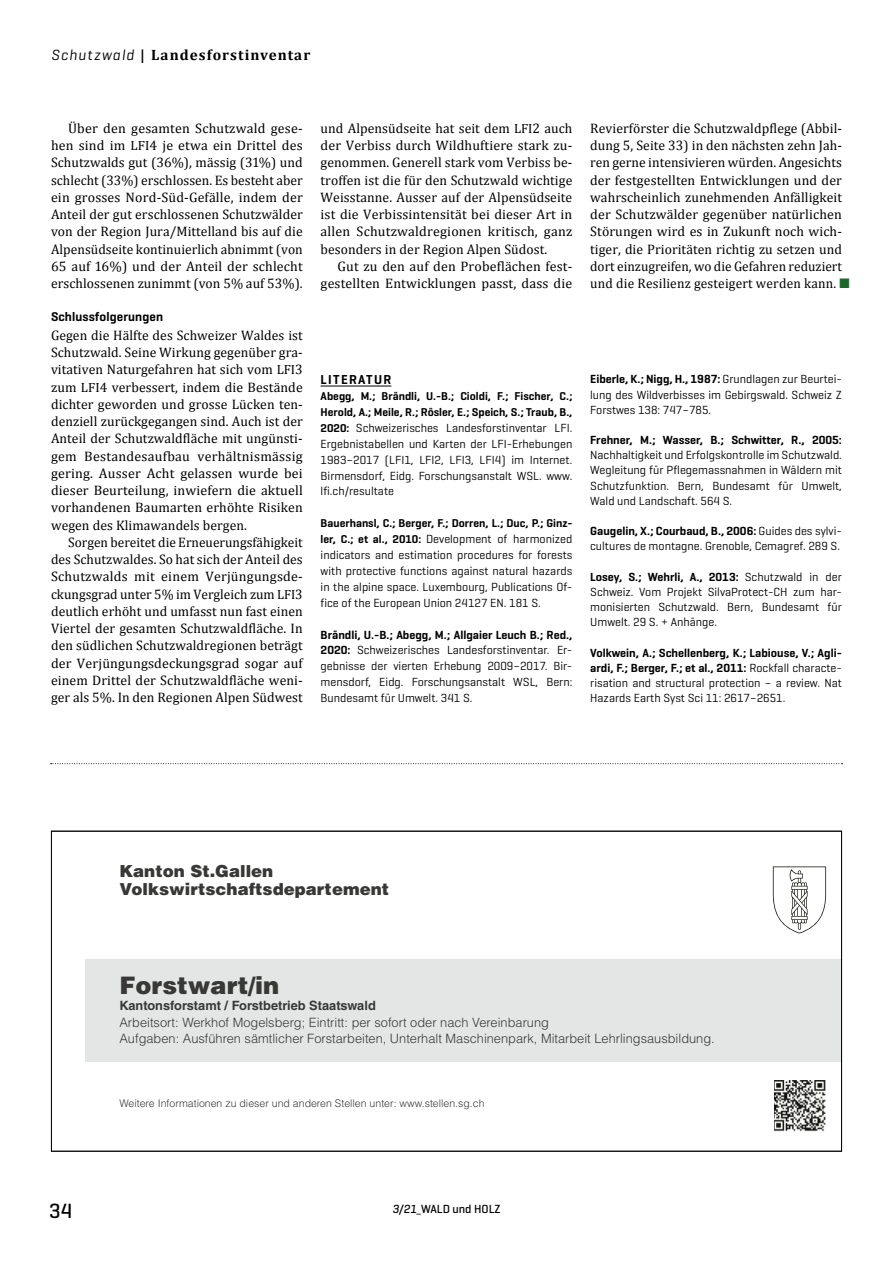
<style>
.page{position:relative;width:893px;height:1263px;background:#fff}
.page>*{position:absolute;margin:0;border:0;box-sizing:border-box;transform-origin:0 0}
.t1{font:900 24.15px "Bykmls Helvetica LT Std";color:#383937}
.t2{font:500 21px "Geogrotesque";color:#000}
.t3{font:900 16.65px/18.3px "Bykmls Helvetica LT Std";color:#383937}
.t4{font:700 15px "Cambria";letter-spacing:.07em;color:#000}
.t5{font:13.8px/17.2px "Cambria";letter-spacing:.005em;color:#000;text-align:justify}
.t6{font:600 13.2px "Geogrotesque";letter-spacing:.1em;color:#000}
.t7{font:600 12.9px "Geogrotesque";letter-spacing:.01em;color:#000}
.t8{font:300 12.75px/16.6px "Xdqptg Helvetica LT Std";color:#383937}
.t9{font:700 12.75px "Jbvkyc Helvetica LT Std";color:#383937}
.t10{font:12px/15.9px "Geogrotesque";color:#000;text-align:justify}
.t11{font:600 12px "Geogrotesque";color:#000}
.t12{font:500 12px "Geogrotesque";color:#000}
.t13{font:600 11.55px/15.9px "Geogrotesque";color:#000}
.t14{font:300 10.5px "Xdqptg Helvetica LT Std";color:#383937}
.s1{font-family:"Geogrotesque";font-weight:400;font-style:italic}
.s2{font-size:13.35px}
.s3{font-weight:600;font-size:11.55px}
.s4{font-weight:600}
.s5{color:#196828}
.s6{font-style:italic}
.s7{font-family:"Cambria";font-weight:400}
</style>
<div class="page">
<hr style="left:321px;top:386px;width:70px;height:1px;background:#000">
<div style="left:85px;top:959px;width:757px;height:103px;background:#e4e5e5"></div>
<img style="left:774px;top:1080px;width:51px;height:52px">
<svg style="left:773px;top:866px;width:53px;height:67px"></svg>
<svg style="left:51px;top:763px;width:792px;height:1px"></svg>
<p class="t4" style="left:51px;top:45px;width:261px"><span class="s1">Schutzwald</span> | Landesforstinventar</p>
<p class="t5" style="left:51px;top:119px;width:253px;text-indent:17px">Über den gesamten Schutzwald gese&shy;hen sind im <span class="s2">LFI</span>4 je etwa ein Drittel des Schutzwalds gut (36%), mässig (31%) und schlecht (33%) erschlossen. Es besteht aber ein grosses Nord-Süd-Gefälle, indem der Anteil der gut erschlossenen Schutzwälder von der Region Jura/Mittelland bis auf die Alpensüdseite kontinuierlich abnimmt (von 65 auf 16%) und der Anteil der schlecht erschlossenen zunimmt (von 5% auf 53%).</p>
<p class="t7" style="left:51px;top:309px;width:114px">Schlussfolgerungen</p>
<p class="t5" style="left:51px;top:326px;width:253px">Gegen die Hälfte des Schweizer Waldes ist Schutzwald. Seine Wirkung gegenüber gra&shy;vitativen Naturgefahren hat sich vom <span class="s2">LFI</span>3 zum <span class="s2">LFI</span>4 verbessert, indem die Bestände dichter geworden und grosse Lücken ten&shy;denziell zurückgegangen sind. Auch ist der Anteil der Schutzwaldfläche mit ungünsti&shy;gem Bestandesaufbau verhältnismässig gering. Ausser Acht gelassen wurde bei dieser Beurteilung, inwiefern die aktuell vorhandenen Baumarten erhöhte Risiken wegen des Klimawandels bergen.</p>
<p class="t5" style="left:51px;top:533px;width:253px;text-indent:17px">Sorgen bereitet die Erneuerungsfähigkeit des Schutzwaldes. So hat sich der Anteil des Schutzwalds mit einem Verjüngungsde&shy;ckungsgrad unter 5% im Vergleich zum <span class="s2">LFI</span>3 deutlich erhöht und umfasst nun fast einen Viertel der gesamten Schutzwaldfläche. In den südlichen Schutzwaldregionen beträgt der Verjüngungsdeckungsgrad sogar auf einem Drittel der Schutzwaldfläche weni&shy;ger als 5%. In den Regionen Alpen Südwest</p>
<p class="t5" style="left:321px;top:119px;width:253px">und Alpensüdseite hat seit dem <span class="s2">LFI</span>2 auch der Verbiss durch Wildhuftiere stark zu&shy;genommen. Generell stark vom Verbiss be&shy;troffen ist die für den Schutzwald wichtige Weisstanne. Ausser auf der Alpensüdseite ist die Verbissintensität bei dieser Art in allen Schutzwaldregionen kritisch, ganz besonders in der Region Alpen Südost.</p>
<p class="t5" style="left:321px;top:257px;width:253px;text-align:right">Gut zu den auf den Probeflächen fest&shy;gestellten Entwicklungen passt, dass die</p>
<p class="t6" style="left:321px;top:371px;width:72px">LITERATUR</p>
<p class="t13" style="left:321px;top:388px;width:253px">Abegg, M.; Brändli, U.-B.; Cioldi, F.; Fischer, C.;<br>Herold, A.; Meile, R.; Rösler, E.; Speich, S.; Traub, B.,</p>
<p class="t10" style="left:321px;top:419px;width:253px"><span class="s3">2020:</span> Schweizerisches Landesforstinventar LFI.<br>Ergebnistabellen und Karten der LFI-Erhebungen 1983–2017 (LFI1, LFI2, LFI3, LFI4) im Internet.<br>Birmensdorf, Eidg. Forschungsanstalt WSL. www. lfi.ch/resultate</p>
<p class="t13" style="left:321px;top:515px;width:253px">Bauerhansl, C.; Berger, F.; Dorren, L.; Duc, P.; Ginz-</p>
<p class="t10" style="left:321px;top:531px;width:253px"><span class="s3">ler, C.; et al., 2010:</span> Development of harmonized indicators and estimation procedures for forests with protective functions against natural hazards in the alpine space. Luxembourg, Publications Of&shy;fice of the European Union 24127 EN. 181 S.</p>
<p class="t10" style="left:321px;top:626px;width:253px"><span class="s4">Brändli, U.-B.; Abegg, M.; Allgaier Leuch B.; Red., 2020:</span> Schweizerisches Landesforstinventar. Er&shy;gebnisse der vierten Erhebung 2009–2017. Bir&shy;mensdorf, Eidg. Forschungsanstalt WSL, Bern:<br>Bundesamt für Umwelt. 341 S.</p>
<p class="t5" style="left:590px;top:119px;width:261px;text-align:left">Revierförster die Schutzwaldpflege (Abbil&shy;dung 5, Seite 33) in den nächsten zehn Jah&shy;ren gerne intensivieren würden. Angesichts der festgestellten Entwicklungen und der wahrscheinlich zunehmenden Anfälligkeit der Schutzwälder gegenüber natürlichen Störungen wird es in Zukunft noch wich&shy;tiger, die Prioritäten richtig zu setzen und dort einzugreifen, wo die Gefahren reduziert und die Resilienz gesteigert werden kann. <span class="s5">■</span></p>
<p class="t10" style="left:590px;top:371px;width:253px;line-height:15.1px"><span class="s4">Eiberle, K.; Nigg, H., 1987:</span> Grundlagen zur Beurtei&shy;lung des Wildverbisses im Gebirgswald. Schweiz Z Forstwes 138: 747–785.</p>
<p class="t11" style="left:590px;top:432px;width:253px">Frehner, M.; Wasser, B.; Schwitter, R., 2005:</p>
<p class="t10" style="left:590px;top:447px;width:253px;line-height:15.1px">Nachhaltigkeit und Erfolgskontrolle im Schutzwald.<br>Wegleitung für Pflegemassnahmen in Wäldern mit Schutzfunktion. Bern, Bundesamt für Umwelt, Wald und Landschaft. 564 S.</p>
<p class="t10" style="left:590px;top:523px;width:253px;line-height:15.1px"><span class="s4">Gaugelin, X.; Courbaud, B., 2006:</span> Guides des sylvi&shy;cultures de montagne. Grenoble, Cemagref. 289 S.</p>
<p class="t10" style="left:590px;top:569px;width:253px;line-height:15.1px"><span class="s4">Losey, S.; Wehrli, A., 2013:</span> Schutzwald in der Schweiz. Vom Projekt SilvaProtect-CH zum har&shy;monisierten Schutzwald. Bern, Bundesamt für Umwelt. 29 S. + Anhänge.</p>
<p class="t10" style="left:590px;top:644px;width:253px;line-height:15.1px"><span class="s4">Volkwein, A.; Schellenberg, K.; Labiouse, V.; Agli&shy;ardi, F.; Berger, F.; et al., 2011:</span> Rockfall characte&shy;risation and structural protection – a review. Nat Hazards Earth Syst Sci 11: 2617–2651.</p>
<p class="t3" style="left:119px;top:861px;width:271px">Kanton St.Gallen<br>Volkswirtschaftsdepartement</p>
<h1 class="t1" style="left:119px;top:969px;width:161px">Forstwart/in</h1>
<p class="t9" style="left:119px;top:998px;width:258px">Kantonsforstamt / Forstbetrieb Staatswald</p>
<p class="t8" style="left:119px;top:1014px;width:597px">Arbeitsort: Werkhof Mogelsberg; Eintritt: per sofort oder nach Vereinbarung<br>Aufgaben: Ausführen sämtlicher Forstarbeiten, Unterhalt Maschinenpark, Mitarbeit Lehrlingsausbildung.</p>
<p class="t14" style="left:119px;top:1096px;width:367px">Weitere Informationen zu dieser und anderen Stellen unter: www.stellen.sg.ch</p>
<h2 class="t2" style="left:49px;top:1197px;width:25px">34</h2>
<p class="t12" style="left:392px;top:1201px;width:110px"><span class="s6">3/21</span><span class="s7">_</span>WALD und HOLZ</p>
</div>
